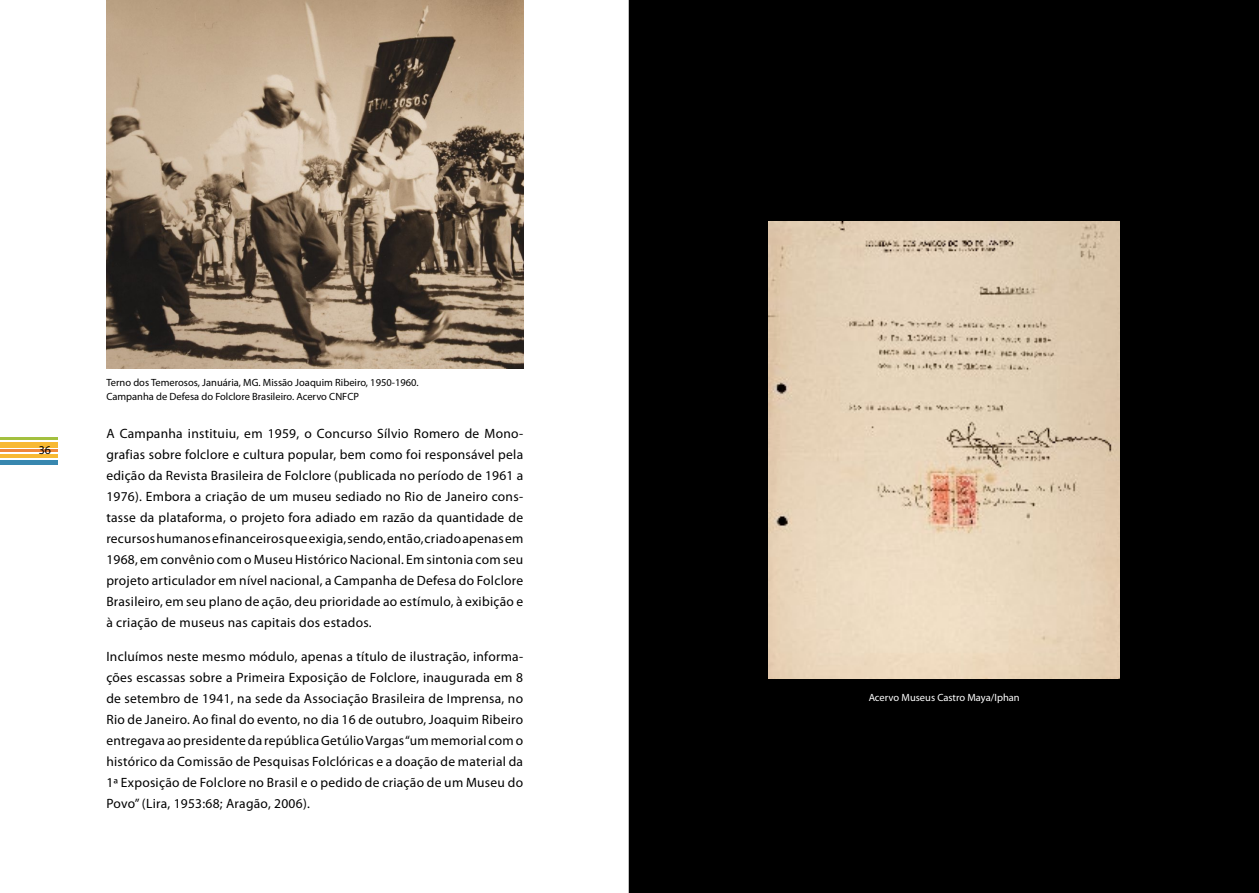
<style>
.page{position:relative;width:1259px;height:893px;background:#fff}
.page>*{position:absolute;margin:0;border:0;box-sizing:border-box;transform-origin:0 0}
.t1{font:13.5px/21px "Myriad Pro";letter-spacing:.02em;color:#000;text-align:justify}
.t2{font:12px "Myriad Pro";color:#000}
.t3{font:10.5px/13.5px "Myriad Pro";color:#000}
.t4{font:10.5px "Myriad Pro";color:#fff}
</style>
<div class="page">
<div style="left:0;top:460px;width:58px;height:5px;background:#3887af"></div>
<hr style="left:0;top:449px;width:58px;height:3px;background:#eb690b">
<div style="left:0;top:442px;width:58px;height:6px;background:#f8b933"></div>
<hr style="left:0;top:437px;width:58px;height:2px;background:#8cb110">
<hr style="left:0;top:454px;width:58px;height:4px;background:#f8b933">
<img style="left:106px;top:0;width:417px;height:369px">
<div style="left:629px;top:0;width:630px;height:893px;background:#000"></div>
<img style="left:769px;top:221px;width:350px;height:457px">
<p class="t2" style="left:39px;top:442px;width:14px">36</p>
<p class="t3" style="left:106px;top:376px;width:314px">Terno dos Temerosos, Januária, MG. Missão Joaquim Ribeiro, 1950-1960.<br>Campanha de Defesa do Folclore Brasileiro. Acervo CNFCP</p>
<p class="t1" style="left:106px;top:422px;width:418px">A Campanha instituiu, em 1959, o Concurso Sílvio Romero de Mono&shy;grafias sobre folclore e cultura popular, bem como foi responsável pela edição da Revista Brasileira de Folclore (publicada no período de 1961 a 1976). Embora a criação de um museu sediado no Rio de Janeiro cons&shy;tasse da plataforma, o projeto fora adiado em razão da quantidade de recursos humanos e financeiros que exigia, sendo, então, criado apenas em 1968, em convênio com o Museu Histórico Nacional. Em sintonia com seu projeto articulador em nível nacional, a Campanha de Defesa do Folclore Brasileiro, em seu plano de ação, deu prioridade ao estímulo, à exibição e à criação de museus nas capitais dos estados.</p>
<p class="t1" style="left:106px;top:645px;width:418px">I ncluímos neste mesmo módulo, apenas a título de ilustração, informa&shy;ções escassas sobre a Primeira Exposição de Folclore, inaugurada em 8 de setembro de 1941, na sede da Associação Brasileira de I mprensa, no Rio de Janeiro. Ao final do evento, no dia 16 de outubro, Joaquim Ribeiro entregava ao presidente da república Getúlio Vargas “um memorial com o histórico da Comissão de Pesquisas Folclóricas e a doação de material da 1ª Exposição de Folclore no Brasil e o pedido de criação de um Museu do Povo” (Lira, 1953:68; Aragão, 2006).</p>
<p class="t4" style="left:868px;top:691px;width:153px">Acervo Museus Castro Maya/I phan</p>
</div>
